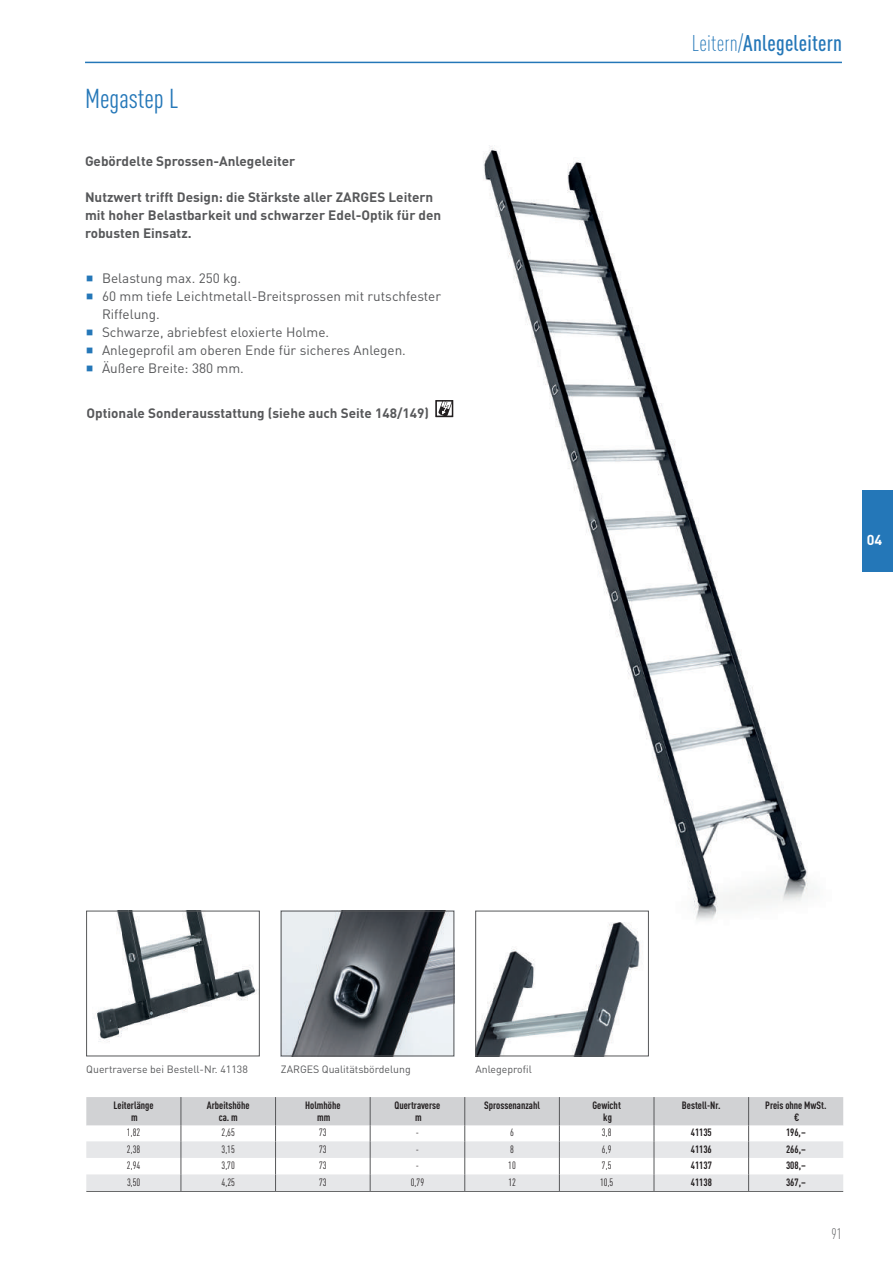
<style>
.page{position:relative;width:893px;height:1263px;background:#fff}
.page>*{position:absolute;margin:0;border:0;box-sizing:border-box;transform-origin:0 0}
.t1{font:condensed 27px "DIN Pro";color:#2477b8}
.t2{font:500 condensed 22.5px "DIN Pro";letter-spacing:.01em;color:#2477b8}
.t3{font:300 condensed 15px "DIN Pro";color:#57585a}
.t4{font:700 14.25px "DIN Pro";color:#fff}
.t5{font:700 13.5px/18px "DIN Pro";color:#57585a}
.t6{font:13.5px/18px "DIN Pro";color:#57585a}
.t7{font:700 condensed 10.5px/12px "DIN Pro";color:#231f20;text-align:center}
.t8{font:10.5px "DIN Pro";color:#57585a}
.t9{font:condensed 10.5px "DIN Pro";color:#231f20}
.s1{font-weight:300}
</style>
<div class="page">
<hr style="left:85px;top:62px;width:757px;height:1px;background:#2477b8">
<div style="left:862px;top:490px;width:31px;height:81px;background:#2477b8"></div>
<svg style="left:438px;top:403px;width:12px;height:11px"></svg>
<div style="left:435px;top:400px;width:18px;height:17px;border:2px solid #231f20"></div>
<img style="left:475px;top:145px;width:333px;height:775px">
<hr style="left:86px;top:1191px;width:757px;height:1px;background:#57585a">
<svg style="left:86px;top:1097px;width:757px;height:94px"></svg>
<img style="left:94px;top:913px;width:163px;height:129px">
<div style="left:86px;top:911px;width:174px;height:145px;border:1px solid #57585a"></div>
<img style="left:283px;top:913px;width:169px;height:141px">
<div style="left:281px;top:911px;width:173px;height:145px;border:1px solid #57585a"></div>
<img style="left:477px;top:913px;width:170px;height:141px">
<div style="left:475px;top:911px;width:174px;height:145px;border:1px solid #57585a"></div>
<h1 class="t1" style="left:85px;top:83px;width:95px">Megastep L</h1>
<p class="t5" style="left:85px;top:152px;width:212px">Gebördelte Sprossen-Anlegeleiter</p>
<p class="t5" style="left:85px;top:188px;width:358px">Nutzwert trifft Design: die Stärkste aller ZARGES Leitern mit hoher Belastbarkeit und schwarzer Edel-Optik für den robusten Einsatz.</p>
<p class="t6" style="left:102px;top:269px;width:341px">Belastung max. 250 kg.<br>60 mm tiefe Leichtmetall-Breitsprossen mit rutschfester Riffelung.<br>Schwarze, abriebfest eloxierte Holme.<br>Anlegeprofil am oberen Ende für sicheres Anlegen.<br>Äußere Breite: 380 mm.</p>
<p class="t5" style="left:87px;top:404px;width:344px">Optionale Sonderausstattung (siehe auch Seite 148/149)</p>
<h2 class="t2" style="left:692px;top:26px;width:152px"><span class="s1">Leitern/</span>Anlegeleitern</h2>
<p class="t4" style="left:867px;top:530px;width:17px">04</p>
<p class="t8" style="left:86px;top:1062px;width:163px">Quertraverse bei Bestell-Nr. 41138</p>
<p class="t8" style="left:281px;top:1062px;width:131px">ZARGES Qualitätsbördelung</p>
<p class="t8" style="left:475px;top:1062px;width:58px">Anlegeprofil</p>
<p class="t7" style="left:114px;top:1099px;width:42px">Leiterlänge m</p>
<p class="t7" style="left:207px;top:1099px;width:44px">Arbeitshöhe ca. m</p>
<p class="t7" style="left:305px;top:1099px;width:37px">Holmhöhe mm</p>
<p class="t7" style="left:395px;top:1099px;width:47px">Quertraverse m</p>
<p class="t7" style="left:484px;top:1099px;width:57px">Sprossenanzahl</p>
<p class="t7" style="left:592px;top:1099px;width:30px">Gewicht kg</p>
<p class="t7" style="left:682px;top:1099px;width:40px">Bestell-Nr.</p>
<p class="t7" style="left:765px;top:1099px;width:63px">Preis ohne MwSt. €</p>
<p class="t9" style="left:127px;top:1126px;width:15px">1,82</p>
<p class="t9" style="left:222px;top:1126px;width:15px">2,65</p>
<p class="t9" style="left:319px;top:1126px;width:9px">73</p>
<p class="t9" style="left:416px;top:1126px;width:5px">-</p>
<p class="t9" style="left:510px;top:1126px;width:5px">6</p>
<p class="t9" style="left:602px;top:1126px;width:11px">3,8</p>
<p class="t7" style="left:691px;top:1126px;width:23px">41135</p>
<p class="t7" style="left:786px;top:1126px;width:21px">196,–</p>
<p class="t9" style="left:127px;top:1143px;width:15px">2,38</p>
<p class="t9" style="left:222px;top:1143px;width:15px">3,15</p>
<p class="t9" style="left:319px;top:1143px;width:9px">73</p>
<p class="t9" style="left:416px;top:1143px;width:5px">-</p>
<p class="t9" style="left:510px;top:1143px;width:5px">8</p>
<p class="t9" style="left:602px;top:1143px;width:11px">6,9</p>
<p class="t7" style="left:691px;top:1143px;width:23px">41136</p>
<p class="t7" style="left:786px;top:1143px;width:21px">266,–</p>
<p class="t9" style="left:127px;top:1160px;width:15px">2,94</p>
<p class="t9" style="left:222px;top:1160px;width:15px">3,70</p>
<p class="t9" style="left:319px;top:1160px;width:9px">73</p>
<p class="t9" style="left:416px;top:1160px;width:5px">-</p>
<p class="t9" style="left:508px;top:1160px;width:9px">10</p>
<p class="t9" style="left:602px;top:1160px;width:11px">7,5</p>
<p class="t7" style="left:691px;top:1159px;width:23px">41137</p>
<p class="t7" style="left:786px;top:1159px;width:21px">308,–</p>
<p class="t9" style="left:127px;top:1176px;width:15px">3,50</p>
<p class="t9" style="left:222px;top:1176px;width:15px">4,25</p>
<p class="t9" style="left:319px;top:1176px;width:9px">73</p>
<p class="t9" style="left:411px;top:1176px;width:15px">0,79</p>
<p class="t9" style="left:508px;top:1176px;width:9px">12</p>
<p class="t9" style="left:600px;top:1176px;width:15px">10,5</p>
<p class="t7" style="left:691px;top:1176px;width:23px">41138</p>
<p class="t7" style="left:786px;top:1176px;width:21px">367,–</p>
<p class="t3" style="left:831px;top:1223px;width:12px">91</p>
</div>
